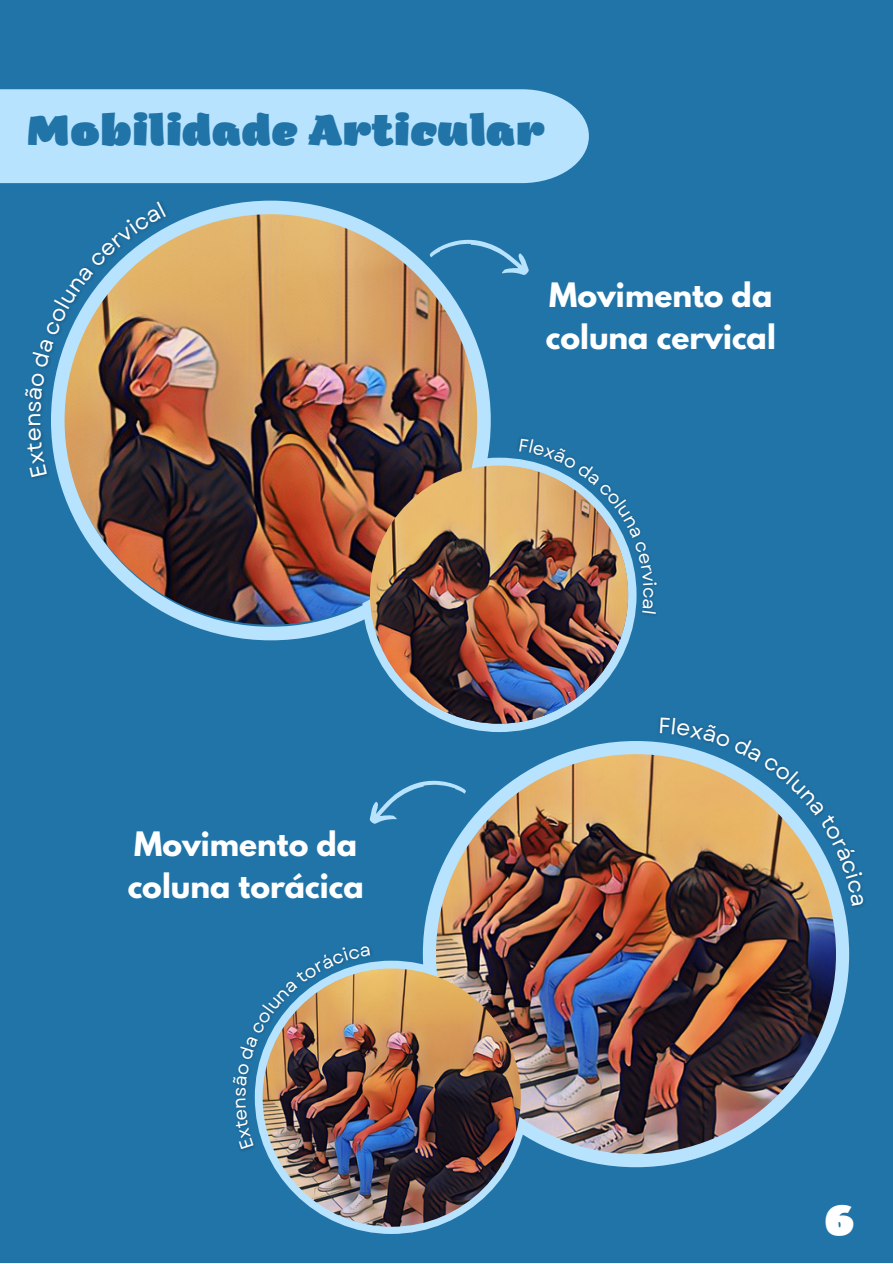
<style>
.page{position:relative;width:893px;height:1264px;background:#fff}
.page>*{position:absolute;margin:0;border:0;box-sizing:border-box;transform-origin:0 0}
.t1{font:800 40.95px "ZT Arturo";color:#2174a8}
.t2{font:800 40.95px "ZT Arturo";color:#fff}
.t3{font:700 29.85px/41.5px "League Spartan";color:#fff}
.t4{font:22.35px "Garet";color:#fff}
.t5{font:18.3px "Garet";color:#fff}
</style>
<div class="page">
<div style="left:0;top:0;width:892px;height:1262px;background:#2174a8"></div>
<div style="left:0;top:89px;width:589px;height:94px;background:#b7e3ff"></div>
<svg style="left:370px;top:457px;width:260px;height:275px"></svg>
<img style="left:67px;top:201px;width:423px;height:439px">
<img style="left:370px;top:465px;width:258px;height:258px;border-radius:50%">
<svg style="left:276px;top:960px;width:233px;height:273px"></svg>
<img style="left:423px;top:741px;width:426px;height:426px">
<img style="left:262px;top:968px;width:259px;height:258px;border-radius:50%">
<svg style="left:429px;top:229px;width:100px;height:52px"></svg>
<svg style="left:369px;top:765px;width:98px;height:65px"></svg>
<img style="left:0;top:160px;width:192px;height:343px">
<img style="left:495px;top:437px;width:160px;height:201px">
<img style="left:630px;top:719px;width:235px;height:216px">
<img style="left:240px;top:948px;width:153px;height:223px">
<svg style="left:27px;top:428px;width:20px;height:49px"></svg>
<img style="left:25px;top:201px;width:141px;height:211px">
<img style="left:519px;top:438px;width:138px;height:148px">
<svg style="left:642px;top:599px;width:14px;height:15px"></svg>
<svg style="left:660px;top:717px;width:204px;height:189px"></svg>
<img style="left:233px;top:946px;width:137px;height:203px">
<p class="t1" style="left:27px;top:115px;width:519px">Mobilidade Articular</p>
<p class="t4" style="left:16px;top:427px;width:16px;rotate:-90deg">n</p>
<p class="t3" style="left:128px;top:827px;width:238px">Movimento da coluna torácica</p>
<p class="t3" style="left:546px;top:278px;width:231px">Movimento da coluna cervical</p>
<p class="t5" style="left:663px;top:587px;width:13px;rotate:90deg">c</p>
<p class="t2" style="left:824px;top:1205px;width:32px">6</p>
</div>
